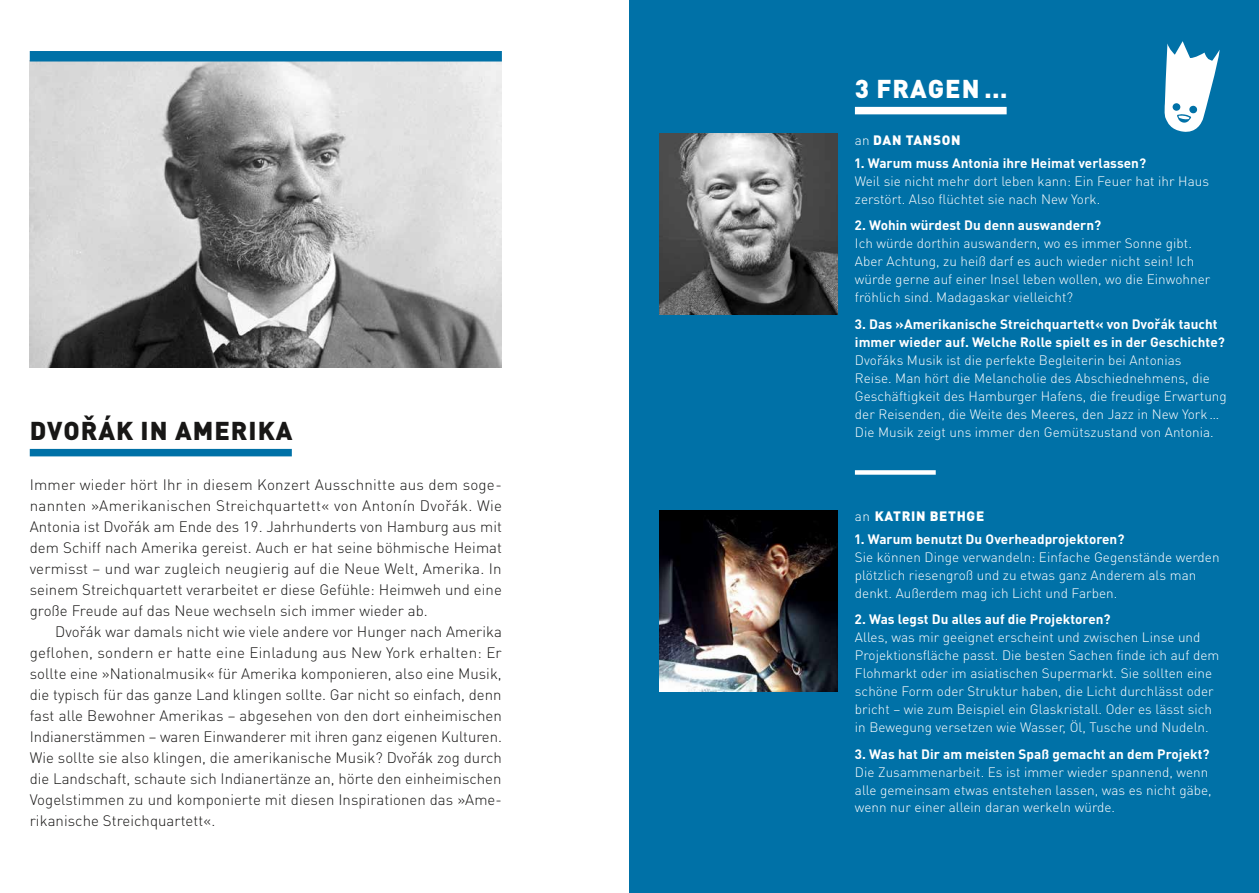
<style>
.page{position:relative;width:1259px;height:893px;background:#fff}
.page>*{position:absolute;margin:0;border:0;box-sizing:border-box;transform-origin:0 0}
.t1{font:900 25.5px "DIN Pro";letter-spacing:.04em;color:#181716}
.t2{font:900 25.5px "DIN Pro";letter-spacing:.04em;color:#fff}
.t3{font:300 15px/21px "DIN Pro";letter-spacing:.005em;color:#181716;text-align:justify}
.t4{font:300 13.5px/18px "DIN Pro";letter-spacing:.005em;color:#fff}
.t5{font:700 13.5px/18px "DIN Pro";letter-spacing:.005em;color:#fff}
.t6{font:900 13.5px "DIN Pro";letter-spacing:.05em;color:#fff}
.s1{font-weight:300}
</style>
<div class="page">
<div style="left:629px;top:0;width:630px;height:893px;background:#0071a7"></div>
<img style="left:659px;top:134px;width:179px;height:180px">
<img style="left:659px;top:511px;width:179px;height:181px">
<div style="left:855px;top:107px;width:151px;height:7px;background:#fff"></div>
<div style="left:855px;top:470px;width:80px;height:5px;background:#fff"></div>
<div style="left:30px;top:449px;width:262px;height:7px;background:#0071a7"></div>
<img style="left:30px;top:62px;width:472px;height:306px">
<div style="left:30px;top:51px;width:472px;height:11px;background:#0071a7"></div>
<svg style="left:1164px;top:41px;width:55px;height:91px"></svg>
<h1 class="t1" style="left:30px;top:413px;width:264px">DVOŘÁK IN AMERIKA</h1>
<p class="t3" style="left:30px;top:474px;width:474px">Immer wieder hört Ihr in diesem Konzert Ausschnitte aus dem soge&shy;nannten »Amerikanischen Streichquartett« von Antonín Dvořák. Wie Antonia ist Dvořák am Ende des 19. Jahrhunderts von Hamburg aus mit dem Schiff nach Amerika gereist. Auch er hat seine böhmische Heimat vermisst – und war zugleich neugierig auf die Neue Welt, Amerika. In seinem Streichquartett verarbeitet er diese Gefühle: Heimweh und eine große Freude auf das Neue wechseln sich immer wieder ab.</p>
<p class="t3" style="left:30px;top:621px;width:474px;text-indent:26px">Dvořák war damals nicht wie viele andere vor Hunger nach Amerika geflohen, sondern er hatte eine Einladung aus New York erhalten: Er sollte eine »Nationalmusik« für Amerika komponieren, also eine Musik, die typisch für das ganze Land klingen sollte. Gar nicht so einfach, denn fast alle Bewohner Amerikas – abgesehen von den dort einheimischen Indianerstämmen – waren Einwanderer mit ihren ganz eigenen Kulturen.<br>Wie sollte sie also klingen, die amerikanische Musik? Dvořák zog durch die Landschaft, schaute sich Indianertänze an, hörte den einheimischen Vogelstimmen zu und komponierte mit diesen Inspirationen das »Ame&shy;rikanische Streichquartett«.</p>
<h1 class="t2" style="left:855px;top:71px;width:154px">3 FRAGEN …</h1>
<p class="t6" style="left:855px;top:131px;width:107px"><span class="s1">an</span> DAN TANSON</p>
<p class="t5" style="left:855px;top:153px;width:293px">1. Warum muss Antonia ihre Heimat verlassen?</p>
<p class="t4" style="left:855px;top:171px;width:356px">Weil sie nicht mehr dort leben kann: Ein Feuer hat ihr Haus zerstört. Also flüchtet sie nach New York.</p>
<p class="t5" style="left:855px;top:216px;width:248px">2. Wohin würdest Du denn auswandern?</p>
<p class="t4" style="left:855px;top:234px;width:357px">Ich würde dorthin auswandern, wo es immer Sonne gibt.<br>Aber Achtung, zu heiß darf es auch wieder nicht sein! Ich würde gerne auf einer Insel leben wollen, wo die Einwohner fröhlich sind. Madagaskar vielleicht?</p>
<p class="t5" style="left:855px;top:314px;width:371px">3. Das »Amerikanische Streichquartett« von Dvořák taucht immer wieder auf. Welche Rolle spielt es in der Geschichte?</p>
<p class="t4" style="left:855px;top:350px;width:373px">Dvořáks Musik ist die perfekte Begleiterin bei Antonias<br>Reise. Man hört die Melancholie des Abschiednehmens, die Geschäftigkeit des Hamburger Hafens, die freudige Erwartung der Reisenden, die Weite des Meeres, den Jazz in New York… Die Musik zeigt uns immer den Gemütszustand von Antonia.</p>
<p class="t6" style="left:855px;top:507px;width:131px"><span class="s1">an</span> KATRIN BETHGE</p>
<p class="t5" style="left:855px;top:529px;width:271px">1. Warum benutzt Du Overheadprojektoren?</p>
<p class="t4" style="left:855px;top:547px;width:366px">Sie können Dinge verwandeln: Einfache Gegenstände werden plötzlich riesengroß und zu etwas ganz Anderem als man denkt. Außerdem mag ich Licht und Farben.</p>
<p class="t5" style="left:855px;top:610px;width:257px">2. Was legst Du alles auf die Projektoren?</p>
<p class="t4" style="left:855px;top:628px;width:366px">Alles, was mir geeignet erscheint und zwischen Linse und Projektionsfläche passt. Die besten Sachen finde ich auf dem Flohmarkt oder im asiatischen Supermarkt. Sie sollten eine schöne Form oder Struktur haben, die Licht durchlässt oder bricht – wie zum Beispiel ein Glaskristall. Oder es lässt sich in Bewegung versetzen wie Wasser, Öl, Tusche und Nudeln.</p>
<p class="t5" style="left:855px;top:744px;width:356px">3. Was hat Dir am meisten Spaß gemacht an dem Projekt?</p>
<p class="t4" style="left:855px;top:762px;width:358px">Die Zusammenarbeit. Es ist immer wieder spannend, wenn alle gemeinsam etwas entstehen lassen, was es nicht gäbe, wenn nur einer allein daran werkeln würde.</p>
</div>
